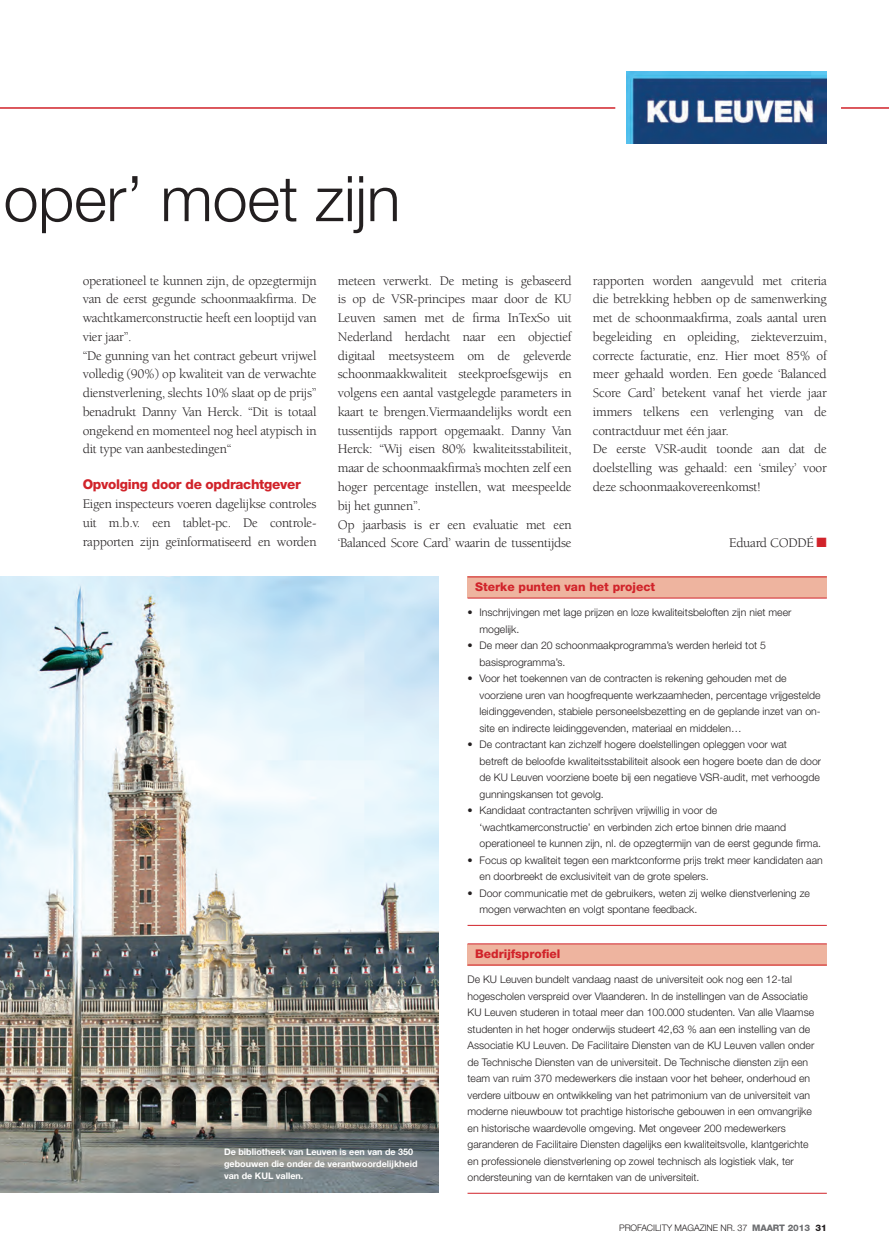
<style>
.page{position:relative;width:889px;height:1260px;background:#fff}
.page>*{position:absolute;margin:0;border:0;box-sizing:border-box;transform-origin:0 0}
.t1{font:300 63px "Helvetica Neue LT";letter-spacing:-.005em;color:#231f20}
.t2{font:13.5px/18.8px "Berkeley LT";letter-spacing:-.02em;color:#231f20}
.t3{font:800 13.5px "Helvetica Neue LT";letter-spacing:-.02em;color:#d1232a}
.t4{font:800 12px "Helvetica Neue LT";color:#d1232a}
.t5{font:300 10.5px/16.5px "Helvetica Neue LT";color:#231f20}
.t6{font:700 9px/12px "Helvetica Neue LT";color:#fff}
.t7{font:300 9px "Helvetica Neue LT";letter-spacing:-.01em;color:#231f20}
.s1{color:#d1232a}
.s2{font-weight:800;color:#6c6d70}
.s3{font-weight:800}
</style>
<div class="page">
<hr style="left:0;top:107px;width:615px;height:2px;background:#d1232a">
<hr style="left:841px;top:107px;width:48px;height:2px;background:#d1232a">
<div style="left:468px;top:577px;width:359px;height:21px;background:#eeb49f"></div>
<div style="left:468px;top:943px;width:359px;height:22px;background:#eeb49f"></div>
<hr style="left:468px;top:576px;width:359px;height:1px;background:#d1232a">
<hr style="left:468px;top:597px;width:359px;height:1px;background:#d1232a">
<hr style="left:468px;top:924px;width:359px;height:1px;background:#d1232a">
<hr style="left:468px;top:943px;width:359px;height:1px;background:#d1232a">
<hr style="left:468px;top:964px;width:359px;height:1px;background:#d1232a">
<hr style="left:468px;top:1192px;width:359px;height:1px;background:#d1232a">
<img style="left:627px;top:71px;width:200px;height:72px">
<img style="left:0;top:576px;width:438px;height:616px">
<h1 class="t1" style="left:4px;top:160px;width:399px">oper’ moet zijn</h1>
<p class="t2" style="left:83px;top:271px;width:235px">operationeel te kunnen zijn, de opzegtermijn van de eerst gegunde schoonmaakfirma. De wachtkamerconstructie heeft een looptijd van vier jaar”.<br>“De gunning van het contract gebeurt vrijwel volledig (90%) op kwaliteit van de verwachte dienstverlening, slechts 10% slaat op de prijs” benadrukt Danny Van Herck. “Dit is totaal ongekend en momenteel nog heel atypisch in dit type van aanbestedingen“</p>
<p class="t3" style="left:83px;top:476px;width:220px">Opvolging door de opdrachtgever</p>
<p class="t2" style="left:83px;top:495px;width:235px;text-align:justify">Eigen inspecteurs voeren dagelijkse controles uit m.b.v. een tablet-pc. De controle&shy;rapporten zijn geïnformatiseerd en worden</p>
<p class="t2" style="left:338px;top:271px;width:235px">meteen verwerkt. De meting is gebaseerd is op de VSR-principes maar door de KU Leuven samen met de firma InTexSo uit Nederland herdacht naar een objectief digitaal meetsysteem om de geleverde schoonmaakkwaliteit steekproefsgewijs en volgens een aantal vastgelegde parameters in kaart te brengen.Viermaandelijks wordt een tussentijds rapport opgemaakt. Danny Van Herck: “Wij eisen 80% kwaliteitsstabiliteit, maar de schoonmaakfirma’s mochten zelf een hoger percentage instellen, wat meespeelde bij het gunnen”.<br>Op jaarbasis is er een evaluatie met een ‘Balanced Score Card’ waarin de tussentijdse</p>
<p class="t2" style="left:593px;top:271px;width:235px">rapporten worden aangevuld met criteria die betrekking hebben op de samenwerking met de schoonmaakfirma, zoals aantal uren begeleiding en opleiding, ziekteverzuim, correcte facturatie, enz. Hier moet 85% of meer gehaald worden. Een goede ‘Balanced Score Card’ betekent vanaf het vierde jaar immers telkens een verlenging van de contractduur met één jaar.<br>De eerste VSR-audit toonde aan dat de doelstelling was gehaald: een ‘smiley’ voor deze schoonmaakovereenkomst!</p>
<p class="t2" style="left:729px;top:534px;width:54px">Eduard Codd</p>
<p class="t2" style="left:806px;top:534px;width:22px">é<span class="s1">■</span></p>
<p class="t6" style="left:224px;top:1145px;width:195px">De bibliotheek van Leuven is een van de 350 gebouwen die onder de verantwoordelijkheid van de KUL vallen.</p>
<p class="t4" style="left:475px;top:579px;width:182px">Sterke punten van het project</p>
<p class="t5" style="left:480px;top:604px;width:313px;text-indent:-12px">• Inschrijvingen met lage prijzen en loze kwaliteitsbeloften zijn niet meer mogelijk.</p>
<p class="t5" style="left:480px;top:637px;width:288px;text-indent:-12px">• De meer dan 20 schoonmaakprogramma’s werden herleid tot 5 basisprogramma’s.</p>
<p class="t5" style="left:480px;top:670px;width:343px;text-indent:-12px">• Voor het toekennen van de contracten is rekening gehouden met de voorziene uren van hoogfrequente werkzaamheden, percentage vrijgestelde leidinggevenden, stabiele personeelsbezetting en de geplande inzet van on&shy;site en indirecte leidinggevenden, materiaal en middelen…</p>
<p class="t5" style="left:480px;top:736px;width:343px;text-indent:-12px">• De contractant kan zichzelf hogere doelstellingen opleggen voor wat<br>betreft de beloofde kwaliteitsstabiliteit alsook een hogere boete dan de door de KU Leuven voorziene boete bij een negatieve VSR-audit, met verhoogde gunningskansen tot gevolg.</p>
<p class="t5" style="left:480px;top:802px;width:343px;text-indent:-12px">• Kandidaat contractanten schrijven vrijwillig in voor de ‘wachtkamerconstructie’ en verbinden zich ertoe binnen drie maand operationeel te kunnen zijn, nl. de opzegtermijn van de eerst gegunde firma.</p>
<p class="t5" style="left:480px;top:851px;width:345px;text-indent:-12px">• Focus op kwaliteit tegen een marktconforme prijs trekt meer kandidaten aan en doorbreekt de exclusiviteit van de grote spelers.</p>
<p class="t5" style="left:480px;top:884px;width:332px;text-indent:-12px">• Door communicatie met de gebruikers, weten zij welke dienstverlening ze mogen verwachten en volgt spontane feedback.</p>
<p class="t4" style="left:475px;top:946px;width:87px">Bedrijfsprofiel</p>
<p class="t5" style="left:468px;top:971px;width:348px">De KU Leuven bundelt vandaag naast de universiteit ook nog een 12-tal hogescholen verspreid over Vlaanderen. In de instellingen van de Associatie KU Leuven studeren in totaal meer dan 100.000 studenten. Van alle Vlaamse studenten in het hoger onderwijs studeert 42,63 % aan een instelling van de Associatie KU Leuven. De Facilitaire Diensten van de KU Leuven vallen onder de Technische Diensten van de universiteit. De Technische diensten zijn een team van ruim 370 medewerkers die instaan voor het beheer, onderhoud en verdere uitbouw en ontwikkeling van het patrimonium van de universiteit van moderne nieuwbouw tot prachtige historische gebouwen in een omvangrijke en historische waardevolle omgeving. Met ongeveer 200 medewerkers garanderen de Facilitaire Diensten dagelijks een kwaliteitsvolle, klantgerichte en professionele dienstverlening op zowel technisch als logistiek vlak, ter ondersteuning van de kerntaken van de universiteit.</p>
<p class="t7" style="left:619px;top:1222px;width:209px">PROFACILITY MAGAZINE NR. 37 <span class="s2">MAart 2013</span> <span class="s3">31</span></p>
</div>
